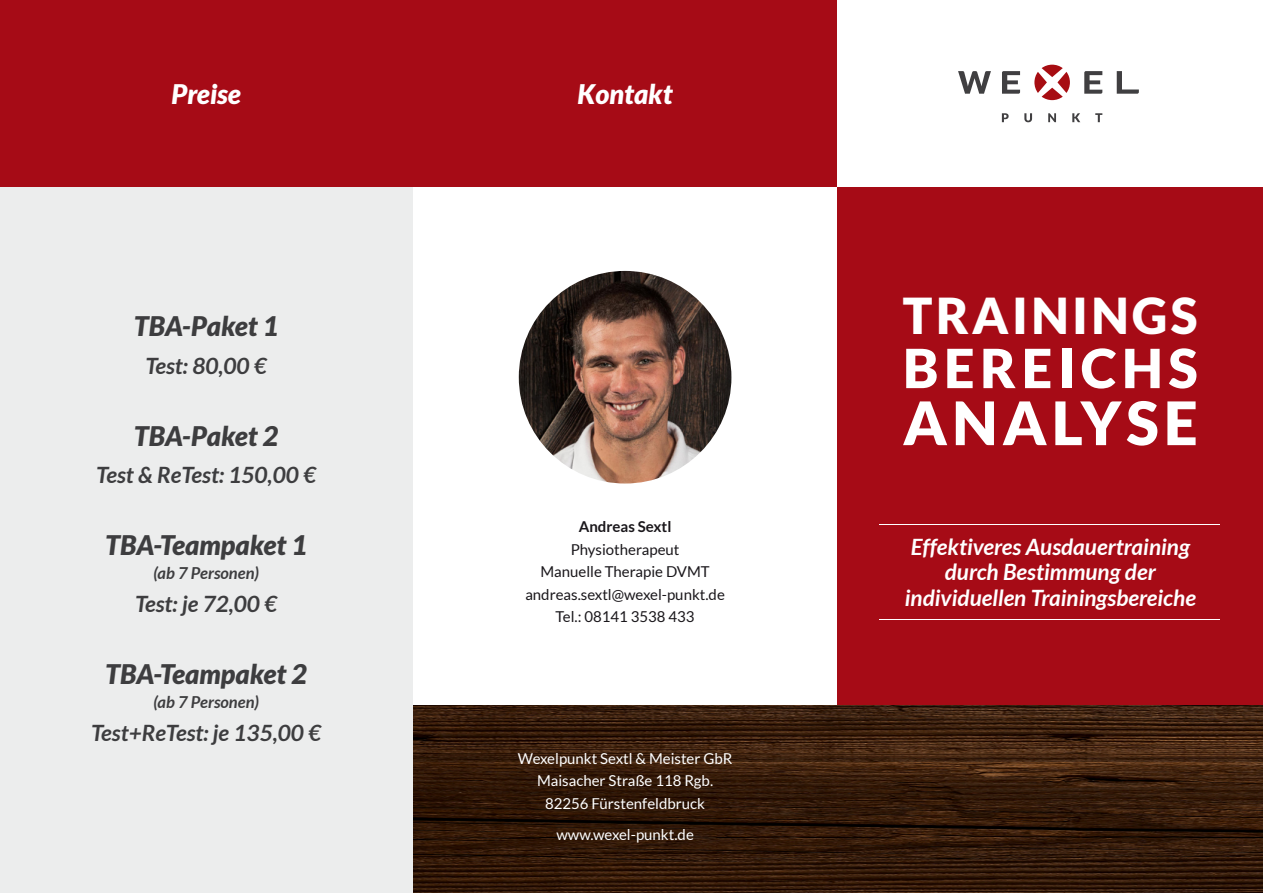
<style>
.page{position:relative;width:1263px;height:893px;background:#fff}
.page>*{position:absolute;margin:0;border:0;box-sizing:border-box;transform-origin:0 0}
.t1{font:900 60px "Lato";letter-spacing:.085em;color:#fff}
.t2{font:900 54px "Lato";letter-spacing:.105em;color:#fff}
.t3{font:900 49.5px "Lato";letter-spacing:.07em;color:#fff}
.t4{font:italic 900 27px "Lato";color:#3d3d3f}
.t5{font:italic 900 27px "Lato";color:#fff}
.t6{font:italic 700 22.5px/25.5px "Lato";color:#fff;text-align:center}
.t7{font:italic 700 22.5px "Lato";color:#3d3d3f}
.t8{font:italic 700 16.5px "Lato";color:#3d3d3f}
.t9{font:15px/22.5px "Lato";color:#fff;text-align:center}
.t10{font:15px/22.5px "Lato";color:#1a171b;text-align:center}
.t11{font:700 15px "Lato";color:#1a171b}
</style>
<div class="page">
<div style="left:838px;top:187px;width:425px;height:519px;background:#a60b16"></div>
<img style="left:412px;top:706px;width:851px;height:187px">
<div style="left:0;top:0;width:838px;height:187px;background:#a60b16"></div>
<div style="left:0;top:187px;width:412px;height:706px;background:#eceded"></div>
<img style="left:519px;top:271px;width:212px;height:212px;border-radius:50%">
<hr style="left:879px;top:524px;width:340px;height:1px;background:#fff">
<hr style="left:879px;top:619px;width:340px;height:1px;background:#fff">
<svg style="left:958px;top:71px;width:33px;height:23px"></svg>
<svg style="left:1034px;top:65px;width:36px;height:35px"></svg>
<svg style="left:1002px;top:113px;width:6px;height:9px"></svg>
<svg style="left:1024px;top:113px;width:8px;height:9px"></svg>
<svg style="left:1048px;top:113px;width:8px;height:9px"></svg>
<svg style="left:1072px;top:113px;width:8px;height:9px"></svg>
<svg style="left:1095px;top:113px;width:7px;height:9px"></svg>
<svg style="left:1117px;top:71px;width:22px;height:23px"></svg>
<svg style="left:1002px;top:71px;width:18px;height:23px"></svg>
<svg style="left:1084px;top:71px;width:18px;height:23px"></svg>
<h3 class="t5" style="left:171px;top:82px;width:71px">Preise</h3>
<h3 class="t4" style="left:134px;top:315px;width:146px">TBA-Paket 1</h3>
<h3 class="t7" style="left:145px;top:356px;width:123px">Test: 80,00 €</h3>
<h3 class="t4" style="left:134px;top:424px;width:146px">TBA-Paket 2</h3>
<h3 class="t7" style="left:96px;top:465px;width:221px">Test &amp; ReTest: 150,00 €</h3>
<h3 class="t4" style="left:105px;top:534px;width:204px">TBA-Teampaket 1</h3>
<p class="t8" style="left:153px;top:566px;width:107px">(ab 7 Personen)</p>
<h3 class="t7" style="left:135px;top:594px;width:144px">Test: je 72,00 €</h3>
<h3 class="t4" style="left:105px;top:663px;width:204px">TBA-Teampaket 2</h3>
<p class="t8" style="left:153px;top:695px;width:107px">(ab 7 Personen)</p>
<h3 class="t7" style="left:91px;top:723px;width:232px">Test+ReTest: je 135,00 €</h3>
<h3 class="t5" style="left:577px;top:82px;width:97px">Kontakt</h3>
<p class="t11" style="left:579px;top:520px;width:94px">Andreas Sextl</p>
<p class="t10" style="left:525px;top:539px;width:201px">Physiotherapeut<br>Manuelle Therapie DVMT andreas.sextl@wexel-punkt.de<br>Tel.: 08141 3538 433</p>
<p class="t9" style="left:518px;top:748px;width:216px">Wexelpunkt Sextl &amp; Meister GbR<br>Maisacher Straße 118 Rgb.<br>82256 Fürstenfeldbruck</p>
<p class="t9" style="left:556px;top:824px;width:139px">www.wexel-punkt.de</p>
<h3 class="t3" style="left:903px;top:294px;width:296px">TRAININGS</h3>
<h2 class="t2" style="left:903px;top:345px;width:296px">BEREICHS</h2>
<h1 class="t1" style="left:903px;top:397px;width:296px">ANALYSE</h1>
<h3 class="t6" style="left:905px;top:535px;width:293px">Effektiveres Ausdauertraining durch Bestimmung der individuellen Trainingsbereiche</h3>
</div>
